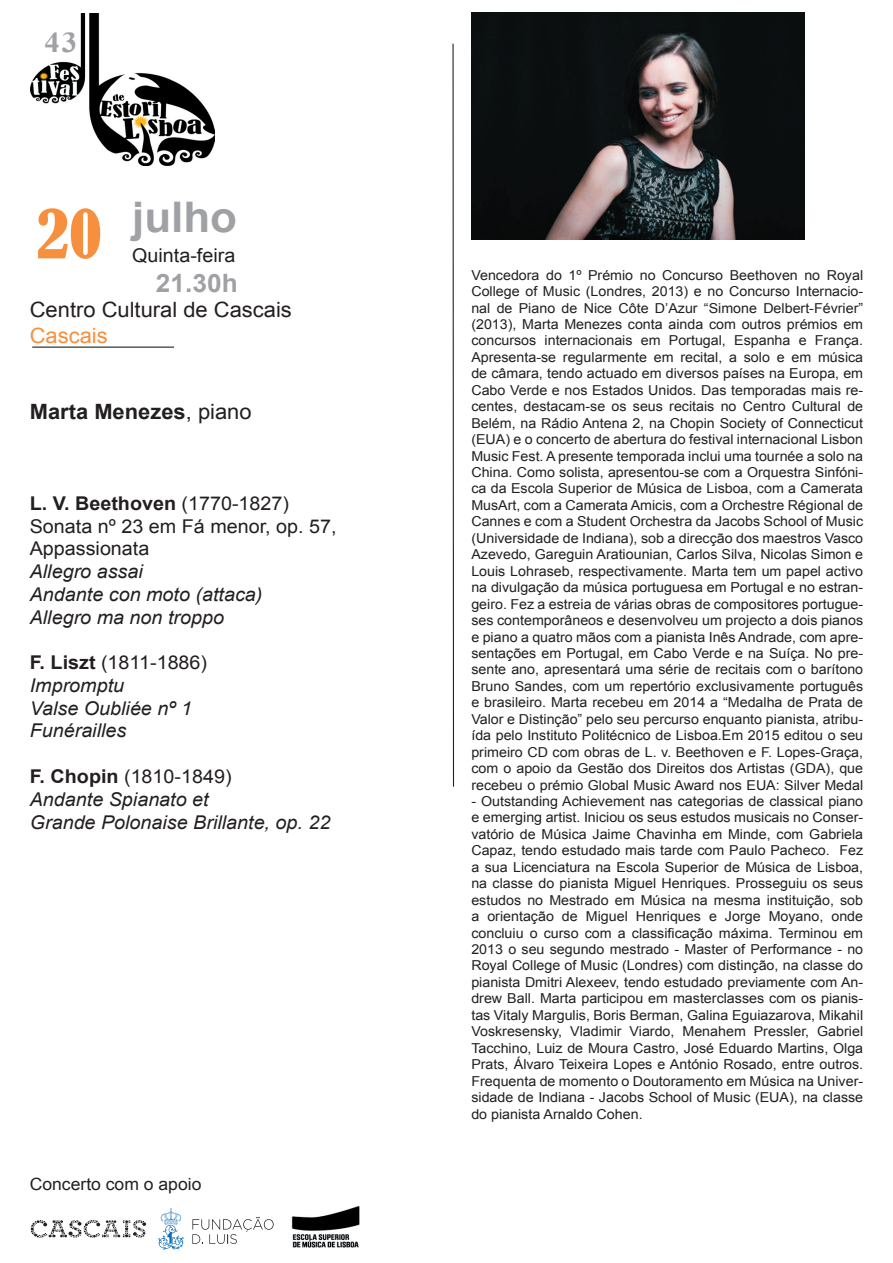
<style>
.page{position:relative;width:893px;height:1263px;background:#fff}
.page>*{position:absolute;margin:0;border:0;box-sizing:border-box;transform-origin:0 0}
.t1{font:condensed 63.3px "Bernard";color:#f6903f;scale:1.04 1}
.t2{font:700 42.15px "Arial";color:#a0a1a5;scale:1.04 1}
.t3{font:700 29.55px "Times New Roman";color:#a0a1a5;scale:1.04 1}
.t4{font:700 25.35px "Arial";color:#a0a1a5;scale:1.04 1}
.t5{font:21.15px "Arial";color:#231f20;scale:1.04 1}
.t6{font:700 21.15px "Arial";color:#231f20;scale:1.04 1}
.t7{font:21.15px "Arial";color:#f6903f;scale:1.04 1}
.t8{font:italic 19.05px/22.8px "Arial";color:#231f20;scale:1.04 1}
.t9{font:19.05px/22.8px "Arial";color:#231f20;scale:1.04 1}
.t10{font:16.8px "Arial";color:#231f20;scale:1.04 1}
.t11{font:13.65px/16.5px "Arial";color:#231f20;text-align:justify;scale:1.04 1}
.s1{font-weight:400}
.s2{font-weight:700}
.s3{font-weight:700;font-style:normal}
.s4{font-style:normal}
</style>
<div class="page">
<img style="left:30px;top:13px;width:184px;height:152px">
<svg style="left:38px;top:27px;width:43px;height:31px"></svg>
<hr style="left:452px;top:44px;width:2px;height:743px;background:#231f20">
<img style="left:472px;top:13px;width:333px;height:226px">
<hr style="left:32px;top:347px;width:142px;height:1px;background:#000">
<img style="left:291px;top:1206px;width:69px;height:42px">
<svg style="left:192px;top:1217px;width:82px;height:27px"></svg>
<svg style="left:158px;top:1208px;width:26px;height:42px"></svg>
<svg style="left:31px;top:1220px;width:115px;height:18px"></svg>
<h3 class="t3" style="left:44px;top:22px;width:33px">43</h3>
<h1 class="t1" style="left:37px;top:197px;width:64px">20</h1>
<h2 class="t2" style="left:132px;top:189px;width:102px">julho</h2>
<h3 class="t9" style="left:132px;top:244px;width:101px">Quinta-feira</h3>
<h3 class="t4" style="left:156px;top:266px;width:80px">21.30h</h3>
<h3 class="t5" style="left:30px;top:296px;width:254px">Centro Cultural de Cascais</h3>
<h3 class="t7" style="left:30px;top:321px;width:77px">Cascais</h3>
<h3 class="t6" style="left:30px;top:397px;width:215px">Marta Menezes<span class="s1">, piano</span></h3>
<h3 class="t9" style="left:30px;top:492px;width:297px"><span class="s2">L. V. Beethoven</span> (1770-1827)<br>Sonata nº 23 em Fá menor, op. 57,<br>Appassionata</h3>
<h3 class="t8" style="left:30px;top:560px;width:225px">Allegro assai<br>Andante con moto (attaca)<br>Allegro ma non troppo</h3>
<h3 class="t8" style="left:30px;top:651px;width:172px"><span class="s3">F. Liszt</span> <span class="s4">(1811-1886)<br></span>Impromptu<br>Valse Oubliée nº 1<br>Funérailles</h3>
<h3 class="t8" style="left:30px;top:765px;width:291px"><span class="s3">F. Chopin</span> <span class="s4">(1810-1849)<br></span>Andante Spianato et<br>Grande Polonaise Brillante, op. 22</h3>
<p class="t10" style="left:30px;top:1173px;width:167px">Concerto com o apoio</p>
<p class="t11" style="left:471px;top:267px;width:378px">Vencedora do 1º Prémio no Concurso Beethoven no Royal College of Music (Londres, 2013) e no Concurso Internacio&shy;nal de Piano de Nice Côte D’Azur “Simone Delbert-Février” (2013), Marta Menezes conta ainda com outros prémios em concursos internacionais em Portugal, Espanha e França.<br>Apresenta-se regularmente em recital, a solo e em música de câmara, tendo actuado em diversos países na Europa, em Cabo Verde e nos Estados Unidos. Das temporadas mais re&shy;centes, destacam-se os seus recitais no Centro Cultural de Belém, na Rádio Antena 2, na Chopin Society of Connecticut (EUA) e o concerto de abertura do festival internacional Lisbon Music Fest. A presente temporada inclui uma tournée a solo na China. Como solista, apresentou-se com a Orquestra Sinfóni&shy;ca da Escola Superior de Música de Lisboa, com a Camerata MusArt, com a Camerata Amicis, com a Orchestre Régional de Cannes e com a Student Orchestra da Jacobs School of Music (Universidade de Indiana), sob a direcção dos maestros Vasco Azevedo, Gareguin Aratiounian, Carlos Silva, Nicolas Simon e Louis Lohraseb, respectivamente. Marta tem um papel activo na divulgação da música portuguesa em Portugal e no estran&shy;geiro. Fez a estreia de várias obras de compositores portugue&shy;ses contemporâneos e desenvolveu um projecto a dois pianos e piano a quatro mãos com a pianista Inês Andrade, com apre&shy;sentações em Portugal, em Cabo Verde e na Suíça. No pre&shy;sente ano, apresentará uma série de recitais com o barítono Bruno Sandes, com um repertório exclusivamente português e brasileiro. Marta recebeu em 2014 a “Medalha de Prata de Valor e Distinção” pelo seu percurso enquanto pianista, atribu&shy;ída pelo Instituto Politécnico de Lisboa.Em 2015 editou o seu primeiro CD com obras de L. v. Beethoven e F. Lopes-Graça, com o apoio da Gestão dos Direitos dos Artistas (GDA), que recebeu o prémio Global Music Award nos EUA: Silver Medal</p>
<p class="t11" style="left:471px;top:793px;width:378px">- Outstanding Achievement nas categorias de classical piano e emerging artist. Iniciou os seus estudos musicais no Conser&shy;vatório de Música Jaime Chavinha em Minde, com Gabriela Capaz, tendo estudado mais tarde com Paulo Pacheco. Fez a sua Licenciatura na Escola Superior de Música de Lisboa, na classe do pianista Miguel Henriques. Prosseguiu os seus estudos no Mestrado em Música na mesma instituição, sob a orientação de Miguel Henriques e Jorge Moyano, onde concluiu o curso com a classificação máxima. Terminou em 2013 o seu segundo mestrado - Master of Performance - no Royal College of Music (Londres) com distinção, na classe do pianista Dmitri Alexeev, tendo estudado previamente com An&shy;drew Ball. Marta participou em masterclasses com os pianis&shy;tas Vitaly Margulis, Boris Berman, Galina Eguiazarova, Mikahil Voskresensky, Vladimir Viardo, Menahem Pressler, Gabriel Tacchino, Luiz de Moura Castro, José Eduardo Martins, Olga Prats, Álvaro Teixeira Lopes e António Rosado, entre outros.<br>Frequenta de momento o Doutoramento em Música na Univer&shy;sidade de Indiana - Jacobs School of Music (EUA), na classe do pianista Arnaldo Cohen.</p>
</div>
